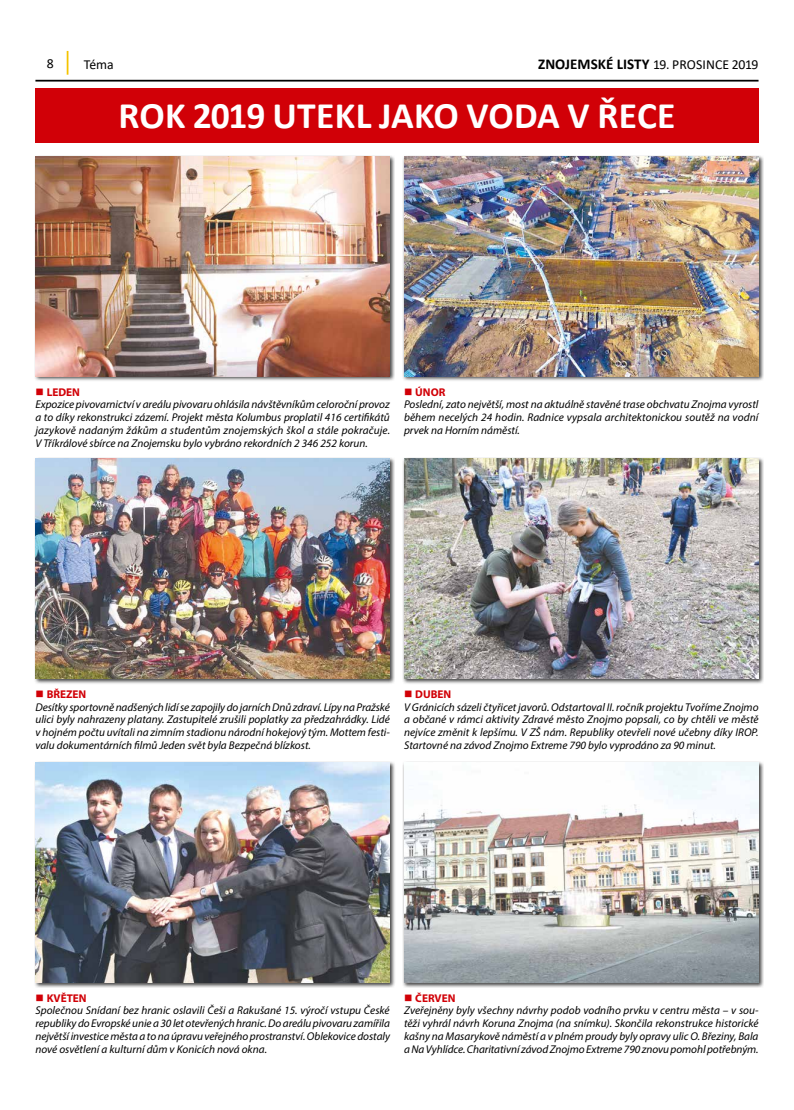
<style>
.page{position:relative;width:794px;height:1110px;background:#fff}
.page>*{position:absolute;margin:0;border:0;box-sizing:border-box;transform-origin:0 0}
.t1{font:700 37.5px "Calibri";letter-spacing:.005em;color:#fff}
.t2{font:13.75px "Calibri";color:#000}
.t3{font:italic 11.25px/12.8px "Myriad Pro";color:#000}
.s1{font-weight:700;font-size:15px}
.s2{color:#d10007}
.s3{font-weight:700;font-style:normal;color:#d10007}
</style>
<div class="page">
<svg style="left:67px;top:51px;width:1px;height:24px"></svg>
<hr style="left:35px;top:80px;width:723px;height:1px;background:#000">
<div style="left:35px;top:89px;width:723px;height:54px;background:#d10007"></div>
<div style="left:33px;top:154px;width:362px;height:228px;background:#000;opacity:.75"></div>
<img style="left:35px;top:156px;width:355px;height:220px">
<div style="left:33px;top:456px;width:362px;height:228px;background:#000;opacity:.75"></div>
<img style="left:35px;top:459px;width:355px;height:219px">
<div style="left:33px;top:760px;width:363px;height:227px;background:#000;opacity:.75"></div>
<img style="left:35px;top:762px;width:355px;height:220px">
<div style="left:402px;top:154px;width:362px;height:228px;background:#000;opacity:.75"></div>
<img style="left:404px;top:156px;width:354px;height:220px">
<div style="left:402px;top:456px;width:362px;height:228px;background:#000;opacity:.75"></div>
<img style="left:404px;top:459px;width:354px;height:219px">
<div style="left:402px;top:760px;width:362px;height:227px;background:#000;opacity:.75"></div>
<img style="left:404px;top:762px;width:354px;height:220px">
<p class="t2" style="left:47px;top:53px;width:8px">8</p>
<p class="t2" style="left:84px;top:54px;width:31px">Téma</p>
<p class="t2" style="left:538px;top:55px;width:222px"><span class="s1">ZNOJEMSKÉ LISTY</span> 19. PROSINCE 2019</p>
<h1 class="t1" style="left:118px;top:89px;width:558px">ROK 2019 UTEKL JAKO VODA V ŘECE</h1>
<p class="t3" style="left:35px;top:385px;width:356px"><span class="s2">■</span> <span class="s3">LEDEN<br></span>Expozice pivovarnictví v areálu pivovaru ohlásila návštěvníkům celoroční provoz a to díky rekonstrukci zázemí. Projekt města Kolumbus proplatil 416 certifikátů jazykově nadaným žákům a studentům znojemských škol a stále pokračuje.<br>V Tříkrálové sbírce na Znojemsku bylo vybráno rekordních 2 346 252 korun.</p>
<p class="t3" style="left:404px;top:385px;width:356px"><span class="s2">■</span> <span class="s3">ÚNOR<br></span>Poslední, zato největší, most na aktuálně stavěné trase obchvatu Znojma vyrostl během necelých 24 hodin. Radnice vypsala architektonickou soutěž na vodní prvek na Horním náměstí.</p>
<p class="t3" style="left:35px;top:687px;width:356px"><span class="s2">■</span> <span class="s3">BŘEZEN<br></span>Desítky sportovně nadšených lidí se zapojily do jarních Dnů zdraví. Lípy na Pražské ulici byly nahrazeny platany. Zastupitelé zrušili poplatky za předzahrádky. Lidé v hojném počtu uvítali na zimním stadionu národní hokejový tým. Mottem festi&shy;valu dokumentárních filmů Jeden svět byla Bezpečná blízkost.</p>
<p class="t3" style="left:404px;top:687px;width:356px"><span class="s2">■</span> <span class="s3">DUBEN<br></span>V Gránicích sázeli čtyřicet javorů. Odstartoval II. ročník projektu Tvoříme Znojmo a občané v rámci aktivity Zdravé město Znojmo popsali, co by chtěli ve městě nejvíce změnit k lepšímu. V ZŠ nám. Republiky otevřeli nové učebny díky IROP.<br>Startovné na závod Znojmo Extreme 790 bylo vyprodáno za 90 minut.</p>
<p class="t3" style="left:35px;top:991px;width:356px"><span class="s2">■</span> <span class="s3">KVĚTEN<br></span>Společnou Snídaní bez hranic oslavili Češi a Rakušané 15. výročí vstupu České republiky do Evropské unie a 30 let otevřených hranic. Do areálu pivovaru zamířila největší investice města a to na úpravu veřejného prostranství. Oblekovice dostaly nové osvětlení a kulturní dům v Konicích nová okna.</p>
<p class="t3" style="left:404px;top:991px;width:356px"><span class="s2">■</span> <span class="s3">ČERVEN<br></span>Zveřejněny byly všechny návrhy podob vodního prvku v centru města – v sou&shy;těži vyhrál návrh Koruna Znojma (na snímku). Skončila rekonstrukce historické kašny na Masarykově náměstí a v plném proudy byly opravy ulic O. Březiny, Bala a Na Vyhlídce. Charitativní závod Znojmo Extreme 790 znovu pomohl potřebným.</p>
</div>
